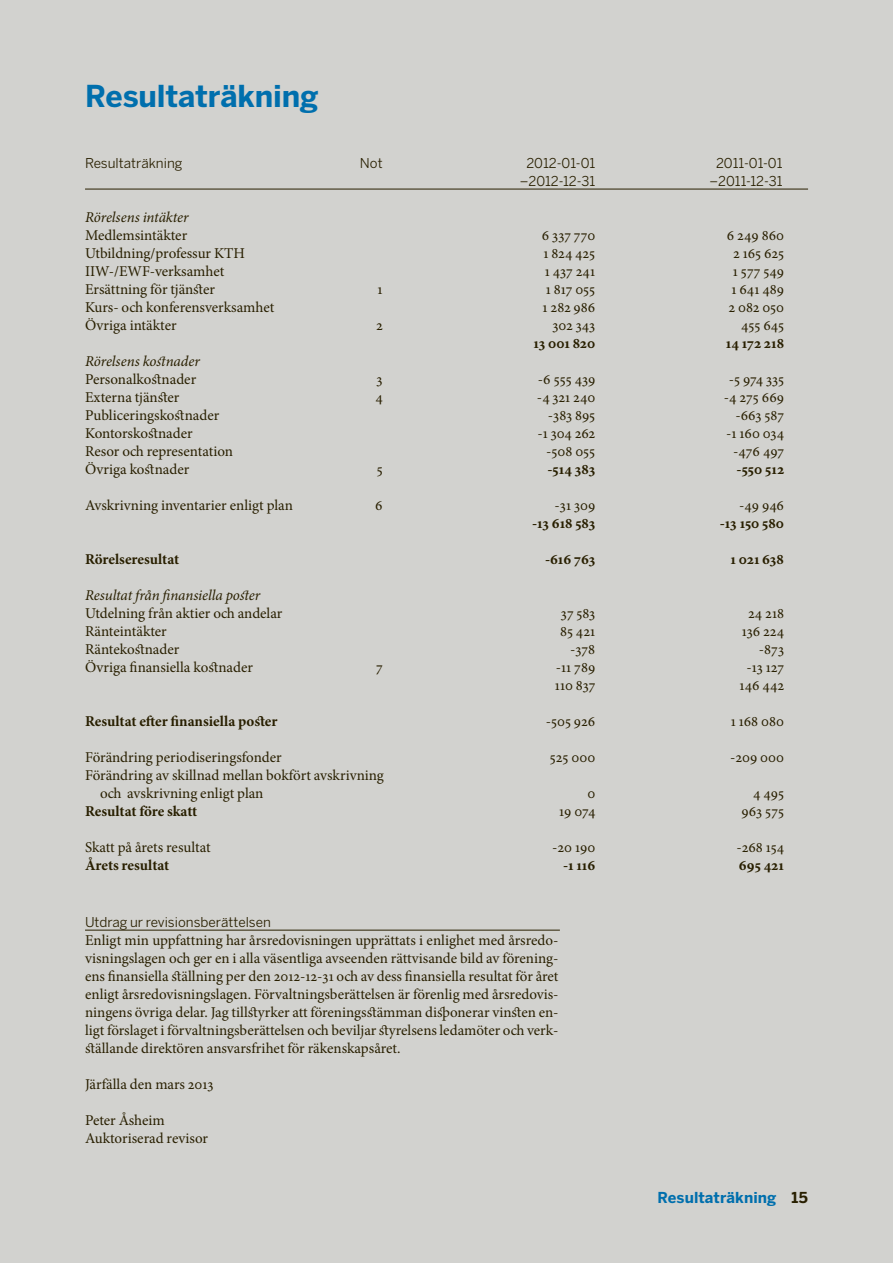
<style>
.page{position:relative;width:893px;height:1263px;background:#d2d2cf}
.page>*{position:absolute;margin:0;border:0;box-sizing:border-box;transform-origin:0 0}
.t1{font:700 30px "Benton Sans";letter-spacing:-.005em;color:#006fad}
.t2{font:15px/18px "Minion Pro";color:#281f00}
.t3{font:700 15px "Minion Pro";letter-spacing:-.005em;color:#281f00}
.t4{font:italic 15px "Minion Pro";letter-spacing:-.005em;color:#281f00}
.t5{font:700 15px "Benton Sans";letter-spacing:.005em;color:#006fad}
.t6{font:13.5px "Benton Sans";color:#281f00}
.s1{color:#281f00}
</style>
<div class="page">
<hr style="left:85px;top:189px;width:723px;height:1px;background:#281f00">
<hr style="left:85px;top:930px;width:475px;height:1px;background:#281f00">
<h1 class="t1" style="left:85px;top:78px;width:235px">Resultaträkning</h1>
<p class="t6" style="left:85px;top:155px;width:99px">Resultaträkning</p>
<p class="t6" style="left:360px;top:155px;width:24px">Not</p>
<p class="t6" style="left:526px;top:155px;width:70px">2012-01-01</p>
<p class="t6" style="left:716px;top:155px;width:68px">2011-01-01</p>
<p class="t6" style="left:520px;top:173px;width:77px">–2012-12-31</p>
<p class="t6" style="left:710px;top:173px;width:74px">–2011-12-31</p>
<p class="t4" style="left:85px;top:207px;width:105px">Rörelsens intäkter</p>
<p class="t2" style="left:85px;top:226px;width:104px">Medlemsintäkter</p>
<p class="t2" style="left:542px;top:226px;width:55px">6 337 770</p>
<p class="t2" style="left:727px;top:226px;width:59px">6 249 860</p>
<p class="t2" style="left:85px;top:244px;width:161px">Utbildning/professur KTH</p>
<p class="t2" style="left:543px;top:244px;width:53px">1 824 425</p>
<p class="t2" style="left:733px;top:244px;width:52px">2 165 625</p>
<p class="t2" style="left:85px;top:262px;width:141px">IIW-/EWF-verksamhet</p>
<p class="t2" style="left:545px;top:262px;width:52px">1 437 241</p>
<p class="t2" style="left:733px;top:262px;width:53px">1 577 549</p>
<p class="t2" style="left:85px;top:280px;width:132px">Ersättning för tjänster</p>
<p class="t2" style="left:378px;top:280px;width:7px">1</p>
<p class="t2" style="left:546px;top:280px;width:51px">1 817 055</p>
<p class="t2" style="left:732px;top:280px;width:54px">1 641 489</p>
<p class="t2" style="left:85px;top:298px;width:191px">Kurs- och konferensverksamhet</p>
<p class="t2" style="left:543px;top:298px;width:54px">1 282 986</p>
<p class="t2" style="left:729px;top:298px;width:57px">2 082 050</p>
<p class="t2" style="left:85px;top:316px;width:93px">Övriga intäkter</p>
<p class="t2" style="left:376px;top:316px;width:8px">2</p>
<p class="t2" style="left:552px;top:316px;width:44px">302 343</p>
<p class="t2" style="left:741px;top:316px;width:44px">455 645</p>
<p class="t3" style="left:533px;top:332px;width:63px">13 001 820</p>
<p class="t3" style="left:726px;top:332px;width:60px">14 172 218</p>
<p class="t4" style="left:85px;top:351px;width:116px">Rörelsens kostnader</p>
<p class="t2" style="left:85px;top:370px;width:113px">Personalkostnader</p>
<p class="t2" style="left:377px;top:370px;width:8px">3</p>
<p class="t2" style="left:538px;top:370px;width:59px">-6 555 439</p>
<p class="t2" style="left:729px;top:370px;width:57px">-5 974 335</p>
<p class="t2" style="left:85px;top:388px;width:96px">Externa tjänster</p>
<p class="t2" style="left:375px;top:388px;width:9px">4</p>
<p class="t2" style="left:537px;top:388px;width:60px">-4 321 240</p>
<p class="t2" style="left:724px;top:388px;width:62px">-4 275 669</p>
<p class="t2" style="left:85px;top:406px;width:136px">Publiceringskostnader</p>
<p class="t2" style="left:548px;top:406px;width:49px">-383 895</p>
<p class="t2" style="left:735px;top:406px;width:50px">-663 587</p>
<p class="t2" style="left:85px;top:424px;width:109px">Kontorskostnader</p>
<p class="t2" style="left:537px;top:424px;width:59px">-1 304 262</p>
<p class="t2" style="left:726px;top:424px;width:59px">-1 160 034</p>
<p class="t2" style="left:85px;top:442px;width:150px">Resor och representation</p>
<p class="t2" style="left:546px;top:442px;width:51px">-508 055</p>
<p class="t2" style="left:733px;top:442px;width:52px">-476 497</p>
<p class="t2" style="left:85px;top:460px;width:106px">Övriga kostnader</p>
<p class="t2" style="left:377px;top:460px;width:8px">5</p>
<p class="t3" style="left:547px;top:458px;width:49px">-514 383</p>
<p class="t3" style="left:737px;top:458px;width:49px">-550 512</p>
<p class="t2" style="left:85px;top:496px;width:209px">Avskrivning inventarier enligt plan</p>
<p class="t2" style="left:375px;top:496px;width:9px">6</p>
<p class="t2" style="left:555px;top:496px;width:42px">-31 309</p>
<p class="t2" style="left:739px;top:496px;width:46px">-49 946</p>
<p class="t3" style="left:532px;top:512px;width:65px">-13 618 583</p>
<p class="t3" style="left:720px;top:512px;width:66px">-13 150 580</p>
<p class="t3" style="left:85px;top:548px;width:96px">Rörelseresultat</p>
<p class="t3" style="left:545px;top:548px;width:52px">-616 763</p>
<p class="t3" style="left:730px;top:548px;width:55px">1 021 638</p>
<p class="t4" style="left:85px;top:585px;width:177px">Resultat från finansiella poster</p>
<p class="t2" style="left:85px;top:604px;width:199px">Utdelning från aktier och andelar</p>
<p class="t2" style="left:561px;top:604px;width:36px">37 583</p>
<p class="t2" style="left:748px;top:604px;width:38px">24 218</p>
<p class="t2" style="left:85px;top:622px;width:83px">Ränteintäkter</p>
<p class="t2" style="left:560px;top:622px;width:37px">85 421</p>
<p class="t2" style="left:742px;top:622px;width:44px">136 224</p>
<p class="t2" style="left:85px;top:640px;width:96px">Räntekostnader</p>
<p class="t2" style="left:570px;top:640px;width:27px">-378</p>
<p class="t2" style="left:759px;top:640px;width:27px">-873</p>
<p class="t2" style="left:85px;top:658px;width:169px">Övriga finansiella kostnader</p>
<p class="t2" style="left:376px;top:658px;width:8px">7</p>
<p class="t2" style="left:556px;top:658px;width:41px">-11 789</p>
<p class="t2" style="left:746px;top:658px;width:39px">-13 127</p>
<p class="t2" style="left:555px;top:676px;width:42px">110 837</p>
<p class="t2" style="left:740px;top:676px;width:46px">146 442</p>
<p class="t3" style="left:85px;top:710px;width:194px">Resultat efter finansiella poster</p>
<p class="t2" style="left:546px;top:712px;width:51px">-505 926</p>
<p class="t2" style="left:731px;top:712px;width:55px">1 168 080</p>
<p class="t2" style="left:85px;top:748px;width:198px">Förändring periodiseringsfonder</p>
<p class="t2" style="left:550px;top:748px;width:47px">525 000</p>
<p class="t2" style="left:730px;top:748px;width:56px">-209 000</p>
<p class="t2" style="left:100px;top:766px;width:285px;text-indent:-15px">Förändring av skillnad mellan bokfört avskrivning och avskrivning enligt plan</p>
<p class="t2" style="left:587px;top:784px;width:9px">0</p>
<p class="t2" style="left:753px;top:784px;width:32px">4 495</p>
<p class="t3" style="left:85px;top:800px;width:114px">Resultat före skatt</p>
<p class="t2" style="left:559px;top:802px;width:38px">19 074</p>
<p class="t2" style="left:741px;top:802px;width:44px">963 575</p>
<p class="t2" style="left:85px;top:838px;width:127px">Skatt på årets resultat</p>
<p class="t2" style="left:552px;top:838px;width:45px">-20 190</p>
<p class="t2" style="left:736px;top:838px;width:49px">-268 154</p>
<p class="t3" style="left:85px;top:854px;width:86px">Årets resultat</p>
<p class="t3" style="left:563px;top:854px;width:34px">-1 116</p>
<p class="t3" style="left:739px;top:854px;width:47px">695 421</p>
<p class="t6" style="left:85px;top:914px;width:187px">Utdrag ur revisionsberättelsen</p>
<p class="t2" style="left:85px;top:931px;width:475px;text-align:justify">Enligt min uppfattning har årsredovisningen upprättats i enlighet med årsredo&shy;visningslagen och ger en i alla väsentliga avseenden rättvisande bild av förening&shy;ens finansiella ställning per den 2012-12-31 och av dess finansiella resultat för året enligt årsredovisningslagen. Förvaltningsberättelsen är förenlig med årsredovis&shy;ningens övriga delar. Jag tillstyrker att föreningsstämman disponerar vinsten en&shy;ligt förslaget i förvaltningsberättelsen och beviljar styrelsens ledamöter och verk&shy;ställande direktören ansvarsfrihet för räkenskapsåret.</p>
<p class="t2" style="left:85px;top:1075px;width:130px">Järfälla den mars 2013</p>
<p class="t2" style="left:85px;top:1111px;width:125px">Peter Åsheim<br>Auktoriserad revisor</p>
<p class="t5" style="left:657px;top:1188px;width:152px">Resultaträkning <span class="s1">15</span></p>
</div>
